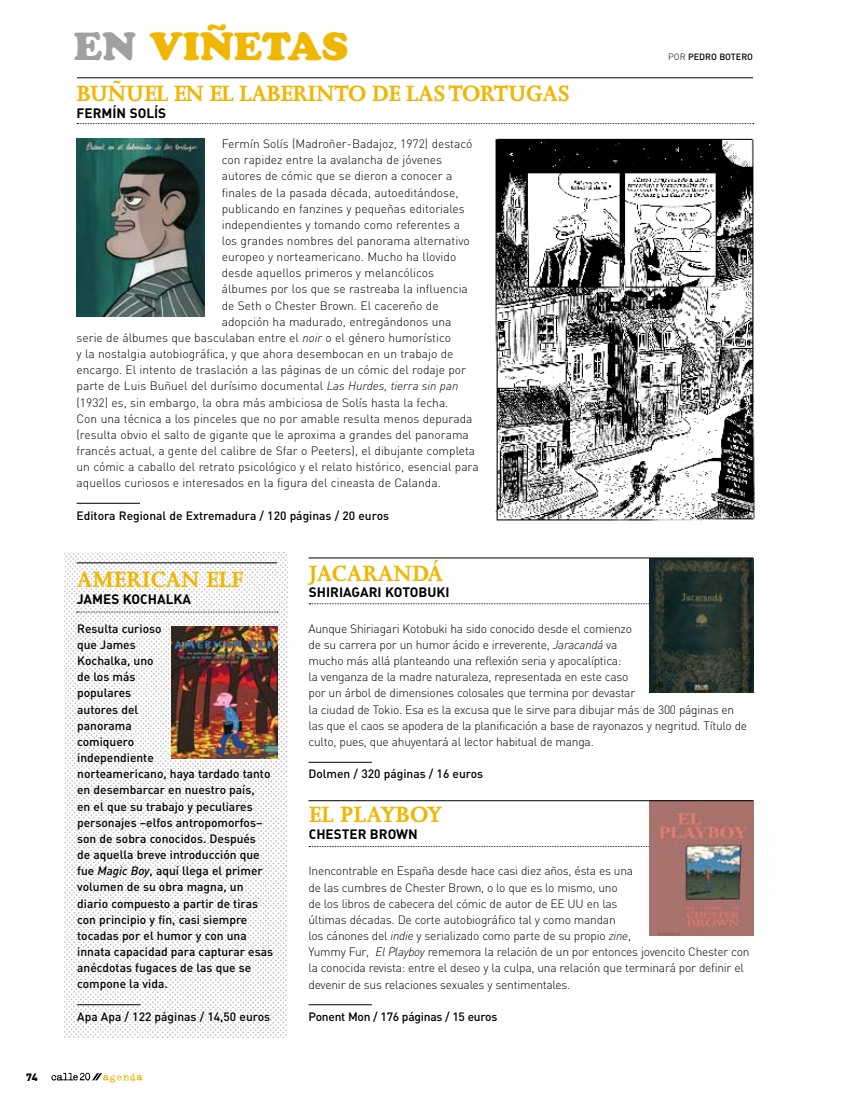
<style>
.page{position:relative;width:851px;height:1106px;background:#fff}
.page>*{position:absolute;margin:0;border:0;box-sizing:border-box;transform-origin:0 0}
.t1{font:39px "Cooper Black Std";color:#efb603}
.t2{font:700 25.5px "Joanna MT Std";color:#efb603}
.t3{font:13.5px "DIN Bold Alternate";color:#000}
.t4{font:300 12px/16.2px "DIN";letter-spacing:-.02em;color:#000}
.t5{font:500 12px/16.2px "DIN";color:#000}
.t6{font:300 12px "DIN";color:#000}
.t7{font:500 12px "DIN";letter-spacing:-.02em;color:#000}
.t8{font:900 10.5px "DIN";color:#000}
.t9{font:500 9px "DIN";color:#000}
.s1{color:#9ea0a2}
.s2{font-style:italic}
.s3{font-weight:300}
</style>
<div class="page">
<img style="left:495px;top:138px;width:260px;height:383px">
<svg style="left:51px;top:1072px;width:91px;height:10px"></svg>
<img style="left:65px;top:552px;width:223px;height:485px">
<hr style="left:77px;top:562px;width:200px;height:1px;background:#000">
<svg style="left:77px;top:611px;width:201px;height:1px"></svg>
<svg style="left:77px;top:123px;width:676px;height:1px"></svg>
<svg style="left:309px;top:603px;width:340px;height:1px"></svg>
<img style="left:172px;top:626px;width:105px;height:133px">
<img style="left:649px;top:558px;width:104px;height:134px">
<hr style="left:308px;top:557px;width:445px;height:1px;background:#000">
<svg style="left:309px;top:846px;width:340px;height:1px"></svg>
<img style="left:649px;top:801px;width:104px;height:134px">
<hr style="left:308px;top:800px;width:445px;height:1px;background:#000">
<hr style="left:77px;top:503px;width:63px;height:1px;background:#000">
<hr style="left:308px;top:762px;width:64px;height:1px;background:#000">
<hr style="left:308px;top:1004px;width:64px;height:1px;background:#000">
<hr style="left:77px;top:1004px;width:63px;height:1px;background:#000">
<hr style="left:77px;top:77px;width:676px;height:1px;background:#000">
<img style="left:77px;top:139px;width:128px;height:178px">
<p class="t8" style="left:26px;top:1070px;width:13px">74</p>
<h1 class="t1" style="left:74px;top:22px;width:245px"><span class="s1">EN</span> VIÑETAS</h1>
<h2 class="t2" style="left:77px;top:79px;width:17px">BUÑUEL</h2>
<h2 class="t2" style="left:174px;top:79px;width:81px">ENELLABERINTO</h2>
<h2 class="t2" style="left:372px;top:79px;width:93px">DELASTORTUGAS</h2>
<p class="t3" style="left:77px;top:104px;width:17px">FERMÍN</p>
<p class="t3" style="left:130px;top:104px;width:9px">SOLÍS</p>
<p class="t6" style="left:222px;top:136px;width:252px">Fermín Solís (Madroñer-Badajoz, 1972) destacó</p>
<p class="t4" style="left:222px;top:151px;width:222px">con rapidez entre la avalancha de jóvenes</p>
<p class="t4" style="left:222px;top:168px;width:232px">autores de cómic que se dieron a conocer a</p>
<p class="t4" style="left:222px;top:184px;width:238px">finales de la pasada década, autoeditándose,</p>
<p class="t4" style="left:222px;top:200px;width:244px">publicando en fanzines y pequeñas editoriales</p>
<p class="t4" style="left:222px;top:216px;width:240px">independientes y tomando como referentes a</p>
<p class="t4" style="left:222px;top:232px;width:249px">los grandes nombres del panorama alternativo</p>
<p class="t4" style="left:222px;top:248px;width:236px">europeo y norteamericano. M ucho ha llovido</p>
<p class="t4" style="left:222px;top:264px;width:214px">desde aquellos primeros y melancólicos</p>
<p class="t4" style="left:222px;top:281px;width:247px">álbumes por los que se rastreaba la influencia</p>
<p class="t6" style="left:222px;top:297px;width:218px">de Seth o Chester Brown. El cacereño de</p>
<p class="t4" style="left:222px;top:313px;width:231px">adopción ha madurado, entregándonos una</p>
<p class="t6" style="left:77px;top:330px;width:376px">serie de álbumes que basculaban entre el <span class="s2">noir</span> o el género humorístico</p>
<p class="t6" style="left:77px;top:346px;width:378px">y la nostalgia autobiográfica, y que ahora desembocan en un trabajo de</p>
<p class="t6" style="left:77px;top:362px;width:391px">encargo. El intento de traslación a las páginas de un cómic del rodaje por</p>
<p class="t4" style="left:77px;top:377px;width:383px">parte de Luis Buñuel del durísimo documental <span class="s2">Las Hurdes, tierra sin pan</span></p>
<p class="t6" style="left:77px;top:394px;width:373px">(1932) es, sin embargo, la obra más ambiciosa de Solís hasta la fecha.</p>
<p class="t6" style="left:77px;top:410px;width:397px">Con una técnica a los pinceles que no por amable resulta menos depurada</p>
<p class="t4" style="left:77px;top:426px;width:393px">(resulta obvio el salto de gigante que le aproxima a grandes del panorama</p>
<p class="t6" style="left:77px;top:443px;width:400px">francés actual, a gente del calibre de Sfar o Peeters), el dibujante completa</p>
<p class="t6" style="left:77px;top:459px;width:403px">un cómic a caballo del retrato psicológico y el relato histórico, esencial para</p>
<p class="t4" style="left:77px;top:474px;width:366px">aquellos curiosos e interesados en la figura del cineasta de Calanda.</p>
<p class="t5" style="left:77px;top:507px;width:314px">Editora Regional de Extremadura / 120 páginas / 20 euros</p>
<h2 class="t2" style="left:77px;top:565px;width:17px">AMERICAN</h2>
<h2 class="t2" style="left:206px;top:565px;width:39px">EL F</h2>
<p class="t3" style="left:77px;top:590px;width:17px">JAMES</p>
<p class="t3" style="left:123px;top:590px;width:19px">KOCHALKA</p>
<h2 class="t2" style="left:309px;top:559px;width:16px">JACARANDÁ</h2>
<p class="t3" style="left:309px;top:583px;width:16px">SHIRIAGARI</p>
<p class="t3" style="left:385px;top:583px;width:18px">KOTOBUKI</p>
<p class="t9" style="left:668px;top:50px;width:32px"><span class="s3">por</span> pedro</p>
<p class="t9" style="left:719px;top:50px;width:7px">botero</p>
<p class="t5" style="left:77px;top:620px;width:197px">Resulta curioso<br>que James<br>Kochalka, uno<br>de los más<br>populares<br>autores del<br>panorama<br>comiquero<br>independiente<br>norteamericano, haya tardado tanto en desembarcar en nuestro país,<br>en el que su trabajo y peculiares personajes –elfos antropomorfos– son de sobra conocidos. Después<br>de aquella breve introducción que fue <span class="s2">Magic Boy</span>, aquí llega el primer volumen de su obra magna, un diario compuesto a partir de tiras con principio y fin, casi siempre tocadas por el humor y con una innata capacidad para capturar esas anécdotas fugaces de las que se compone la vida.</p>
<p class="t5" style="left:77px;top:1007px;width:194px">Apa Apa / 122 páginas / 14,50 euros</p>
<p class="t4" style="left:308px;top:620px;width:440px">Aunque Shiriagari Kotobuki ha sido conocido desde el comienzo<br>de su carrera por un humor ácido e irreverente, <span class="s2">Jaracandá</span> va<br>mucho más allá planteando una reflexión seria y apocalíptica:<br>la venganza de la madre naturaleza, representada en este caso<br>por un árbol de dimensiones colosales que termina por devastar<br>la ciudad de Tokio. Esa es la excusa que le sirve para dibujar más de 300 páginas en las que el caos se apodera de la planificación a base de rayonazos y negritud. Título de culto, pues, que ahuyentará al lector habitual de manga.</p>
<p class="t5" style="left:308px;top:765px;width:176px">Dolmen / 320 páginas / 16 euros</p>
<h2 class="t2" style="left:309px;top:800px;width:135px">ELPLAYBOY</h2>
<p class="t3" style="left:309px;top:825px;width:17px">CHESTER</p>
<p class="t3" style="left:370px;top:825px;width:47px">BROWN</p>
<p class="t4" style="left:308px;top:862px;width:442px">I nencontrable en España desde hace casi diez años, ésta es una<br>de las cumbres de Chester Brown, o lo que es lo mismo, uno<br>de los libros de cabecera del cómic de autor de EE UU en las<br>últimas décadas. De corte autobiográfico tal y como mandan<br>los cánones del <span class="s2">indie</span> y serializado como parte de su propio <span class="s2">zine</span>,<br>Yummy Fur, <span class="s2">El Playboy</span> rememora la relación de un por entonces jovencito Chester con la conocida revista: entre el deseo y la culpa, una relación que terminará por definir el devenir de sus relaciones sexuales y sentimentales.</p>
<p class="t7" style="left:308px;top:1008px;width:190px">Ponent Mon / 176 páginas / 15 euros</p>
</div>
